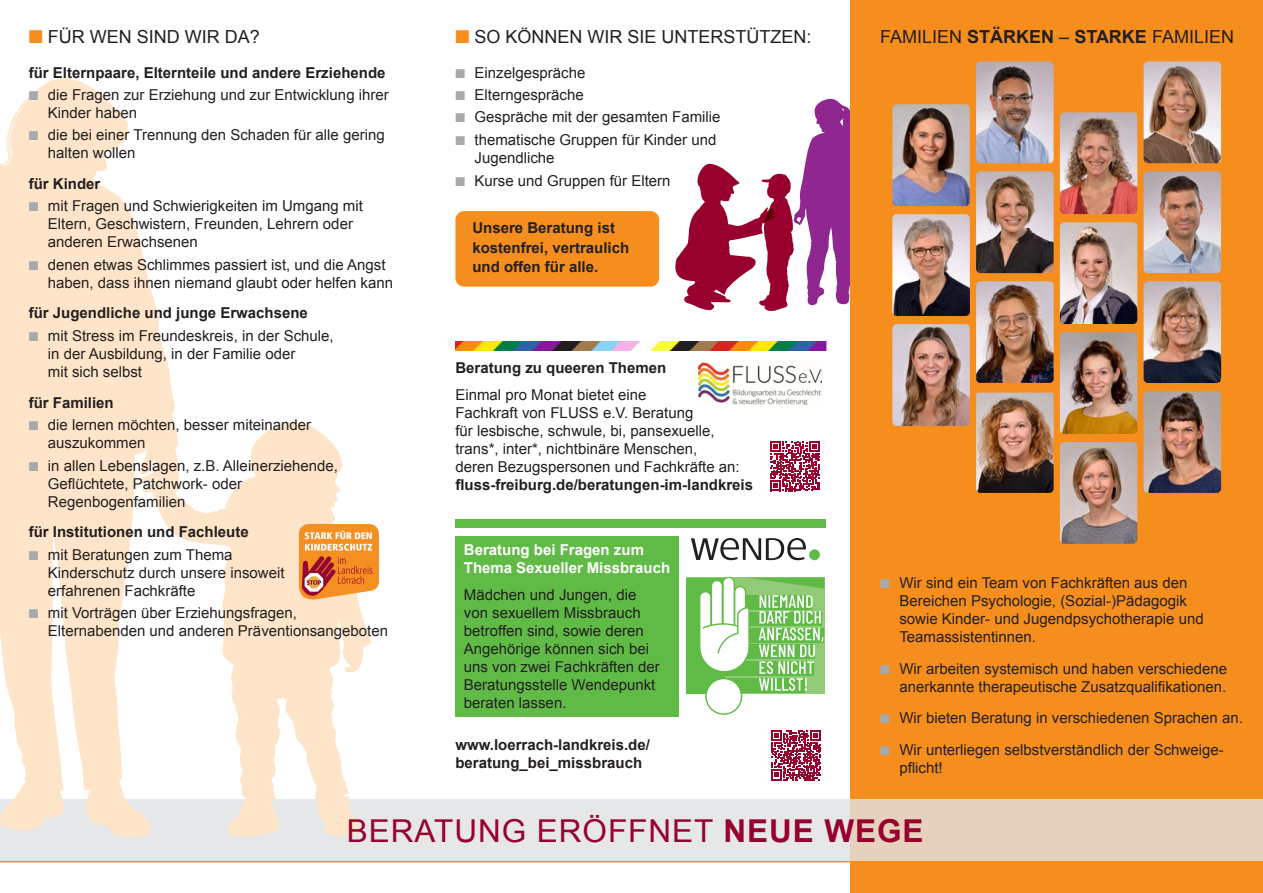
<style>
.page{position:relative;width:1263px;height:893px;background:#fff}
.page>*{position:absolute;margin:0;border:0;box-sizing:border-box;transform-origin:0 0}
.Text_im_Balken{font:31.5px "Arial";letter-spacing:.03em;color:#98012d}
.Texttitel{font:18px "Arial";color:#231f20}
.fliess_links{font:15px/18px "Arial";color:#231f20}
.Textzwischen_klein{font:700 15px/19.4px "Arial";color:#231f20}
.fliess_links-2{font:700 15px/18px "Arial";color:#fff}
.Textzwischentitel{font:700 15px "Arial";color:#231f20}
.s1{color:#f68e1e}
.s2{color:#a8a9ad}
.s3{font-weight:700}
</style>
<div class="page">
<div style="left:850px;top:0;width:413px;height:893px;background:#f68e1e"></div>
<svg style="left:0;top:799px;width:1263px;height:62px;background:#e5ded7"></svg>
<hr style="left:0;top:861px;width:1263px;height:1px;background:#f68e1e">
<svg style="left:0;top:78px;width:371px;height:760px"></svg>
<div style="left:455px;top:211px;width:204px;height:76px;background:#f68e1e;border-radius:9px"></div>
<svg style="left:299px;top:524px;width:80px;height:77px;background:#ec944c"></svg>
<svg style="left:771px;top:730px;width:50px;height:50px"></svg>
<div style="left:455px;top:536px;width:224px;height:180px;background:#60bb46"></div>
<div style="left:455px;top:520px;width:371px;height:8px;background:#60bb46"></div>
<div style="left:686px;top:578px;width:39px;height:116px;background:#60bb46"></div>
<div style="left:710px;top:678px;width:94px;height:14px;background:#60bb46"></div>
<div style="left:706px;top:678px;width:36px;height:36px;background:#fff;border-radius:50%"></div>
<div style="left:705px;top:678px;width:37px;height:37px;border:1px solid #60bb46;border-radius:50%"></div>
<svg style="left:700px;top:578px;width:124px;height:113px"></svg>
<svg style="left:691px;top:538px;width:115px;height:22px"></svg>
<div style="left:809px;top:549px;width:11px;height:11px;background:#60bb46;border-radius:50%"></div>
<svg style="left:675px;top:98px;width:175px;height:213px"></svg>
<img style="left:892px;top:104px;width:78px;height:102px">
<img style="left:892px;top:214px;width:78px;height:102px">
<img style="left:892px;top:324px;width:78px;height:102px">
<img style="left:976px;top:61px;width:77px;height:102px">
<img style="left:976px;top:171px;width:77px;height:102px">
<img style="left:976px;top:281px;width:77px;height:102px">
<img style="left:1060px;top:112px;width:77px;height:102px">
<img style="left:1060px;top:222px;width:77px;height:102px">
<img style="left:1060px;top:332px;width:77px;height:102px">
<img style="left:1060px;top:442px;width:77px;height:102px">
<img style="left:1143px;top:61px;width:78px;height:102px">
<img style="left:1143px;top:171px;width:78px;height:102px">
<img style="left:1143px;top:281px;width:78px;height:102px">
<img style="left:1143px;top:391px;width:78px;height:102px">
<img style="left:976px;top:393px;width:77px;height:100px">
<img style="left:455px;top:342px;width:371px;height:8px">
<svg style="left:770px;top:441px;width:50px;height:50px"></svg>
<img style="left:698px;top:362px;width:123px;height:42px">
<p class="Texttitel" style="left:29px;top:25px;width:233px"><span class="s1">■</span> FÜR WEN SIND WIR DA?</p>
<p class="Textzwischen_klein" style="left:29px;top:63px;width:358px">für Elternpaare, Elternteile und andere Erziehende</p>
<p class="fliess_links" style="left:48px;top:86px;width:342px;text-indent:-19px"><span class="s2">■</span> die Fragen zur Erziehung und zur Entwicklung ihrer<br>Kinder haben</p>
<p class="fliess_links" style="left:48px;top:126px;width:338px;text-indent:-19px"><span class="s2">■</span> die bei einer Trennung den Schaden für alle gering halten wollen</p>
<p class="Textzwischen_klein" style="left:29px;top:175px;width:73px">für Kinder</p>
<p class="fliess_links" style="left:48px;top:197px;width:317px;text-indent:-19px"><span class="s2">■</span> mit Fragen und Schwierigkeiten im Umgang mit<br>Eltern, Geschwistern, Freunden, Lehrern oder anderen Erwachsenen</p>
<p class="fliess_links" style="left:48px;top:256px;width:347px;text-indent:-19px"><span class="s2">■</span> denen etwas Schlimmes passiert ist, und die Angst haben, dass ihnen niemand glaubt oder helfen kann</p>
<p class="Textzwischen_klein" style="left:29px;top:304px;width:281px">für Jugendliche und junge Erwachsene</p>
<p class="fliess_links" style="left:48px;top:327px;width:287px;text-indent:-19px"><span class="s2">■</span> mit Stress im Freundeskreis, in der Schule, in der Ausbildung, in der Familie oder<br>mit sich selbst</p>
<p class="Textzwischen_klein" style="left:29px;top:394px;width:87px">für Familien</p>
<p class="fliess_links" style="left:48px;top:416px;width:265px;text-indent:-19px"><span class="s2">■</span> die lernen möchten, besser miteinander auszukommen</p>
<p class="fliess_links" style="left:48px;top:457px;width:292px;text-indent:-19px"><span class="s2">■</span> in allen Lebenslagen, z.B. Alleinerziehende,<br>Geflüchtete, Patchwork- oder<br>Regenbogenfamilien</p>
<p class="Textzwischen_klein" style="left:29px;top:523px;width:222px">für Institutionen und Fachleute</p>
<p class="fliess_links" style="left:48px;top:546px;width:238px;text-indent:-19px"><span class="s2">■</span> mit Beratungen zum Thema<br>Kinderschutz durch unsere insoweit erfahrenen Fachkräfte</p>
<p class="fliess_links" style="left:48px;top:604px;width:342px;text-indent:-19px"><span class="s2">■</span> mit Vorträgen über Erziehungsfragen,<br>Elternabenden und anderen Präventionsangeboten</p>
<p class="Texttitel" style="left:455px;top:25px;width:358px"><span class="s1">■</span> SO KÖNNEN WIR SIE UNTERSTÜTZEN:</p>
<p class="fliess_links" style="left:455px;top:64px;width:132px"><span class="s2">■</span> Einzelgespräche</p>
<p class="fliess_links" style="left:455px;top:86px;width:130px"><span class="s2">■</span> Elterngespräche</p>
<p class="fliess_links" style="left:455px;top:108px;width:267px"><span class="s2">■</span> Gespräche mit der gesamten Familie</p>
<p class="fliess_links" style="left:475px;top:131px;width:243px;text-indent:-19px"><span class="s2">■</span> thematische Gruppen für Kinder und<br>Jugendliche</p>
<p class="fliess_links" style="left:455px;top:172px;width:217px"><span class="s2">■</span> Kurse und Gruppen für Eltern</p>
<p class="Textzwischen_klein" style="left:472px;top:219px;width:158px">Unsere Beratung ist kostenfrei, vertraulich und offen für alle.</p>
<p class="Textzwischentitel" style="left:455px;top:358px;width:212px">Beratung zu queeren Themen</p>
<p class="fliess_links" style="left:455px;top:386px;width:299px">Einmal pro Monat bietet eine<br>Fachkraft von FLUSS e.V. Beratung<br>für lesbische, schwule, bi, pansexuelle, trans*, inter*, nichtbinäre Menschen,<br>deren Bezugspersonen und Fachkräfte an: <span class="s3">fluss-freiburg.de/beratungen-im-landkreis</span></p>
<p class="fliess_links-2" style="left:464px;top:542px;width:208px">Beratung bei Fragen zum<br>Thema Sexueller Missbrauch</p>
<p class="fliess_links" style="left:464px;top:586px;width:197px">Mädchen und Jungen, die von sexuellem Missbrauch betroffen sind, sowie deren<br>Angehörige können sich bei uns von zwei Fachkräften der<br>Beratungsstelle Wendepunkt beraten lassen.</p>
<p class="Textzwischen_klein" style="left:455px;top:736px;width:196px;line-height:18px">www.loerrach-landkreis.de/ beratung_bei_missbrauch</p>
<p class="Texttitel" style="left:880px;top:25px;width:355px">FAMILIEN <span class="s3">STÄRKEN</span> – <span class="s3">STARKE</span> FAMILIEN</p>
<p class="fliess_links" style="left:899px;top:574px;width:306px;text-indent:-19px"><span class="s2">■</span> Wir sind ein Team von Fachkräften aus den Bereichen Psychologie, (Sozial-)Pädagogik sowie Kinder- und Jugendpsychotherapie und Teamassistentinnen.</p>
<p class="fliess_links" style="left:880px;top:660px;width:348px;text-align:right"><span class="s2">■</span> Wir arbeiten systemisch und haben verschiedene anerkannte therapeutische Zusatzqualifikationen.</p>
<p class="fliess_links" style="left:880px;top:709px;width:364px"><span class="s2">■</span> Wir bieten Beratung in verschiedenen Sprachen an.</p>
<p class="fliess_links" style="left:899px;top:741px;width:326px;text-indent:-19px"><span class="s2">■</span> Wir unterliegen selbstverständlich der Schweige&shy;pflicht!</p>
<p class="Text_im_Balken" style="left:347px;top:810px;width:578px">BERATUNG ERÖFFNET <span class="s3">NEUE WEGE</span></p>
</div>
